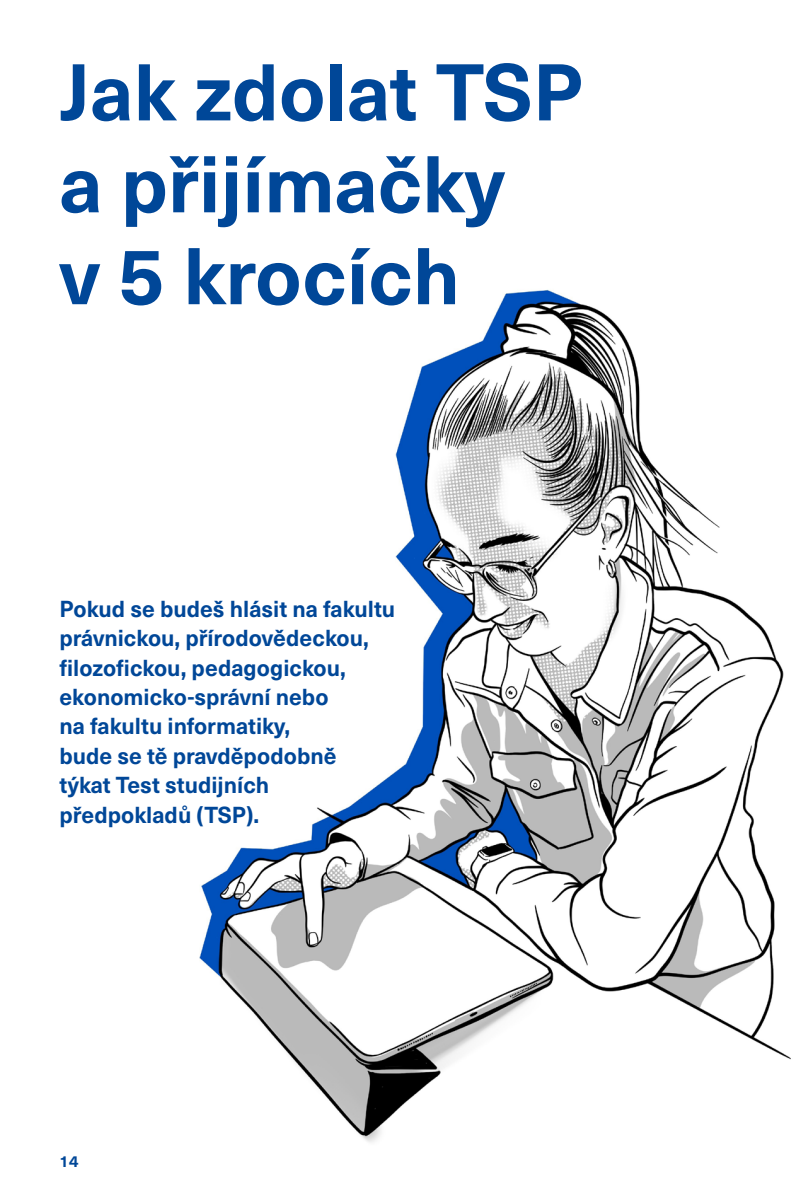
<style>
.page{position:relative;width:794px;height:1191px;background:#fff}
.page>*{position:absolute;margin:0;border:0;box-sizing:border-box;transform-origin:0 0}
.titulek_malý{font:700 78.75px/91.9px "Neue Haas Unica Pro";color:#004798}
.perex{font:700 22.75px/29.4px "Neue Haas Unica Pro";color:#004798}
.t1{font:700 15.75px "Neue Haas Unica Pro";color:#004798}
</style>
<div class="page">
<img style="left:199px;top:289px;width:592px;height:853px">
<p class="titulek_malý" style="left:60px;top:47px;width:525px">Jak zdolat TSP a přijímačky<br>v 5 krocích</p>
<p class="perex" style="left:60px;top:594px;width:337px">Pokud se budeš hlásit na fakultu právnickou, přírodovědeckou, filozofickou, pedagogickou, ekonomicko-správní nebo<br>na fakultu informatiky,<br>bude se tě pravděpodobně<br>týkat Test studijních předpokladů (TSP).</p>
<p class="t1" style="left:60px;top:1152px;width:20px">14</p>
</div>
